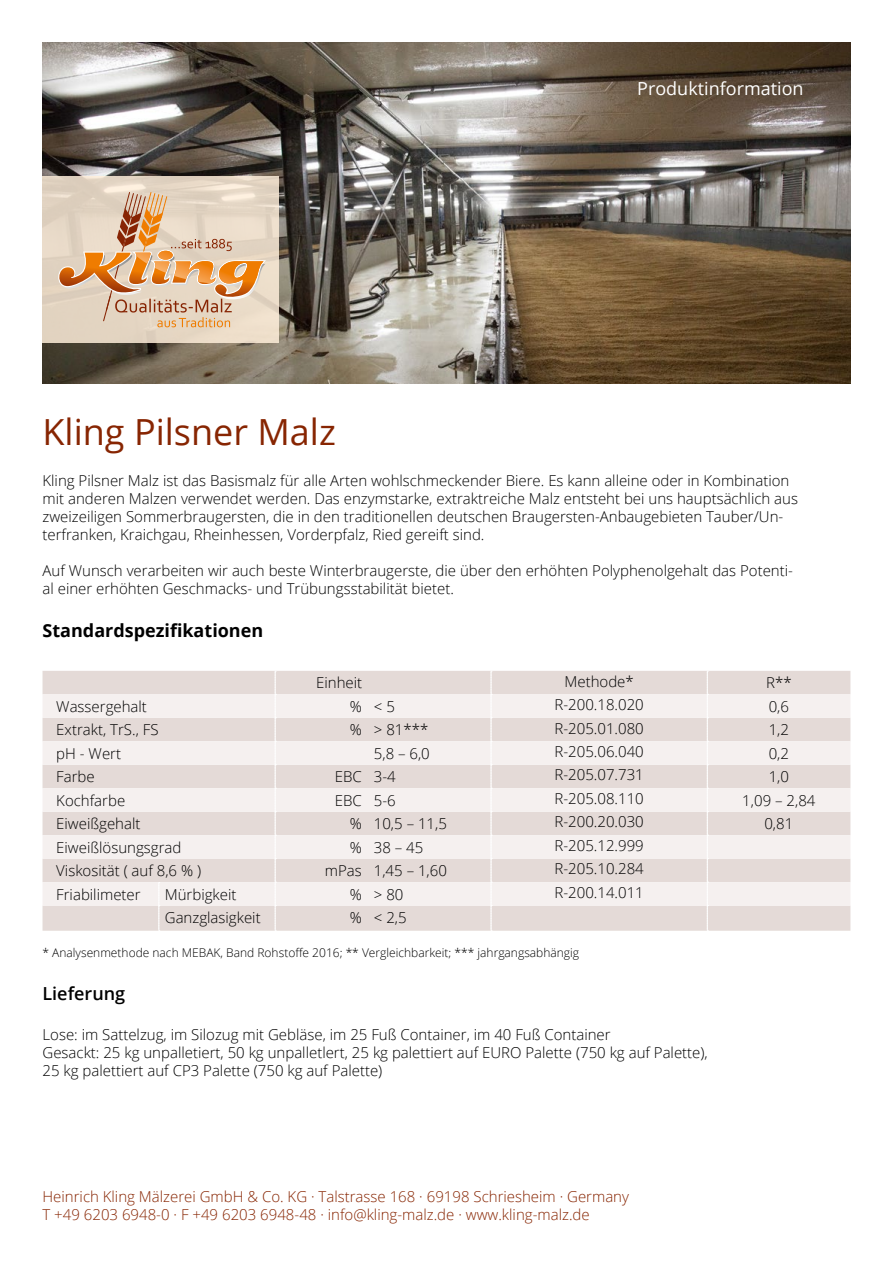
<style>
.page{position:relative;width:893px;height:1263px;background:#fff}
.page>*{position:absolute;margin:0;border:0;box-sizing:border-box;transform-origin:0 0}
.t1{font:36px "Open Sans";color:#872502}
.t2{font:700 18px "Open Sans";color:#000}
.t3{font:18px "Open Sans";color:#fff}
.t4{font:600 18px "Open Sans";color:#000}
.t5{font:300 15px/18px "Open Sans";color:#000}
.t6{font:300 15px/18px "Open Sans";color:#872502}
.t7{font:300 12px "Open Sans";color:#000}
</style>
<div class="page">
<div style="left:43px;top:671px;width:807px;height:260px;background:#e4dad7"></div>
<svg style="left:43px;top:694px;width:807px;height:212px;fill:#f5f0ef"></svg>
<svg style="left:158px;top:882px;width:2px;height:49px"></svg>
<svg style="left:275px;top:671px;width:1px;height:260px"></svg>
<svg style="left:491px;top:671px;width:1px;height:260px"></svg>
<svg style="left:707px;top:671px;width:1px;height:260px"></svg>
<img style="left:43px;top:43px;width:807px;height:341px">
<svg style="left:43px;top:176px;width:236px;height:167px;background:#e5d6c4"></svg>
<svg style="left:55px;top:192px;width:212px;height:135px;background:#e0c1a2"></svg>
<h1 class="t1" style="left:43px;top:408px;width:295px">Kling Pilsner Malz</h1>
<p class="t3" style="left:637px;top:76px;width:168px">Produktinformation</p>
<p class="t5" style="left:43px;top:471px;width:757px">Kling Pilsner Malz ist das Basismalz für alle Arten wohlschmeckender Biere. Es kann alleine oder in Kombination mit anderen Malzen verwendet werden. Das enzymstarke, extraktreiche Malz entsteht bei uns hauptsächlich aus zweizeiligen Sommerbraugersten, die in den traditionellen deutschen Braugersten-Anbaugebieten Tauber/Un&shy;terfranken, Kraichgau, Rheinhessen, Vorderpfalz, Ried gereift sind.</p>
<p class="t5" style="left:43px;top:561px;width:752px">Auf Wunsch verarbeiten wir auch beste Winterbraugerste, die über den erhöhten Polyphenolgehalt das Potenti&shy;al einer erhöhten Geschmacks- und Trübungsstabilität bietet.</p>
<p class="t2" style="left:43px;top:618px;width:222px">Standardspezifikationen</p>
<p class="t5" style="left:316px;top:673px;width:48px">Einheit</p>
<p class="t5" style="left:564px;top:672px;width:71px">Methode*</p>
<p class="t5" style="left:766px;top:673px;width:27px">R**</p>
<p class="t5" style="left:56px;top:697px;width:92px">Wassergehalt</p>
<p class="t5" style="left:350px;top:697px;width:47px">% &lt; 5</p>
<p class="t5" style="left:554px;top:695px;width:91px">R-200.18.020</p>
<p class="t5" style="left:769px;top:697px;width:22px">0,6</p>
<p class="t5" style="left:56px;top:720px;width:104px">Extrakt, TrS., FS</p>
<p class="t5" style="left:350px;top:720px;width:80px">% &gt; 81***</p>
<p class="t5" style="left:554px;top:719px;width:91px">R-205.01.080</p>
<p class="t5" style="left:769px;top:720px;width:22px">1,2</p>
<p class="t5" style="left:56px;top:744px;width:66px">pH - Wert</p>
<p class="t5" style="left:374px;top:744px;width:58px">5,8 – 6,0</p>
<p class="t5" style="left:554px;top:742px;width:91px">R-205.06.040</p>
<p class="t5" style="left:769px;top:744px;width:22px">0,2</p>
<p class="t5" style="left:56px;top:767px;width:40px">Farbe</p>
<p class="t5" style="left:335px;top:767px;width:62px">EBC 3-4</p>
<p class="t5" style="left:554px;top:766px;width:91px">R-205.07.731</p>
<p class="t5" style="left:769px;top:767px;width:22px">1,0</p>
<p class="t5" style="left:56px;top:791px;width:70px">Kochfarbe</p>
<p class="t5" style="left:335px;top:791px;width:62px">EBC 5-6</p>
<p class="t5" style="left:554px;top:789px;width:91px">R-205.08.110</p>
<p class="t5" style="left:742px;top:791px;width:75px">1,09 – 2,84</p>
<p class="t5" style="left:56px;top:814px;width:86px">Eiweißgehalt</p>
<p class="t5" style="left:350px;top:814px;width:99px">% 10,5 – 11,5</p>
<p class="t5" style="left:554px;top:812px;width:91px">R-200.20.030</p>
<p class="t5" style="left:764px;top:814px;width:30px">0,81</p>
<p class="t5" style="left:56px;top:838px;width:127px">Eiweißlösungsgrad</p>
<p class="t5" style="left:350px;top:838px;width:75px">% 38 – 45</p>
<p class="t5" style="left:554px;top:836px;width:91px">R-205.12.999</p>
<p class="t5" style="left:56px;top:861px;width:146px">Viskosität ( auf 8,6 % )</p>
<p class="t5" style="left:325px;top:861px;width:124px">mPas 1,45 – 1,60</p>
<p class="t5" style="left:554px;top:859px;width:91px">R-205.10.284</p>
<p class="t5" style="left:56px;top:885px;width:86px">Friabilimeter</p>
<p class="t5" style="left:165px;top:885px;width:73px">Mürbigkeit</p>
<p class="t5" style="left:350px;top:885px;width:55px">% &gt; 80</p>
<p class="t5" style="left:554px;top:883px;width:91px">R-200.14.011</p>
<p class="t5" style="left:165px;top:908px;width:97px">Ganzglasigkeit</p>
<p class="t5" style="left:350px;top:908px;width:58px">% &lt; 2,5</p>
<p class="t7" style="left:43px;top:944px;width:538px">* Analysenmethode nach MEBAK, Band Rohstoffe 2016; ** Vergleichbarkeit; *** jahrgangsabhängig</p>
<p class="t4" style="left:43px;top:981px;width:84px">Lieferung</p>
<p class="t5" style="left:43px;top:1025px;width:667px">Lose: im Sattelzug, im Silozug mit Gebläse, im 25 Fuß Container, im 40 Fuß Container<br>Gesackt: 25 kg unpalletiert, 50 kg unpalletlert, 25 kg palettiert auf EURO Palette (750 kg auf Palette),<br>25 kg palettiert auf CP3 Palette (750 kg auf Palette)</p>
<p class="t6" style="left:43px;top:1187px;width:588px">Heinrich Kling Mälzerei GmbH &amp; Co. KG · Talstrasse 168 · 69198 Schriesheim · Germany<br>T +49 6203 6948-0 · F +49 6203 6948-48 · info@kling-malz.de · www.kling-malz.de</p>
</div>
